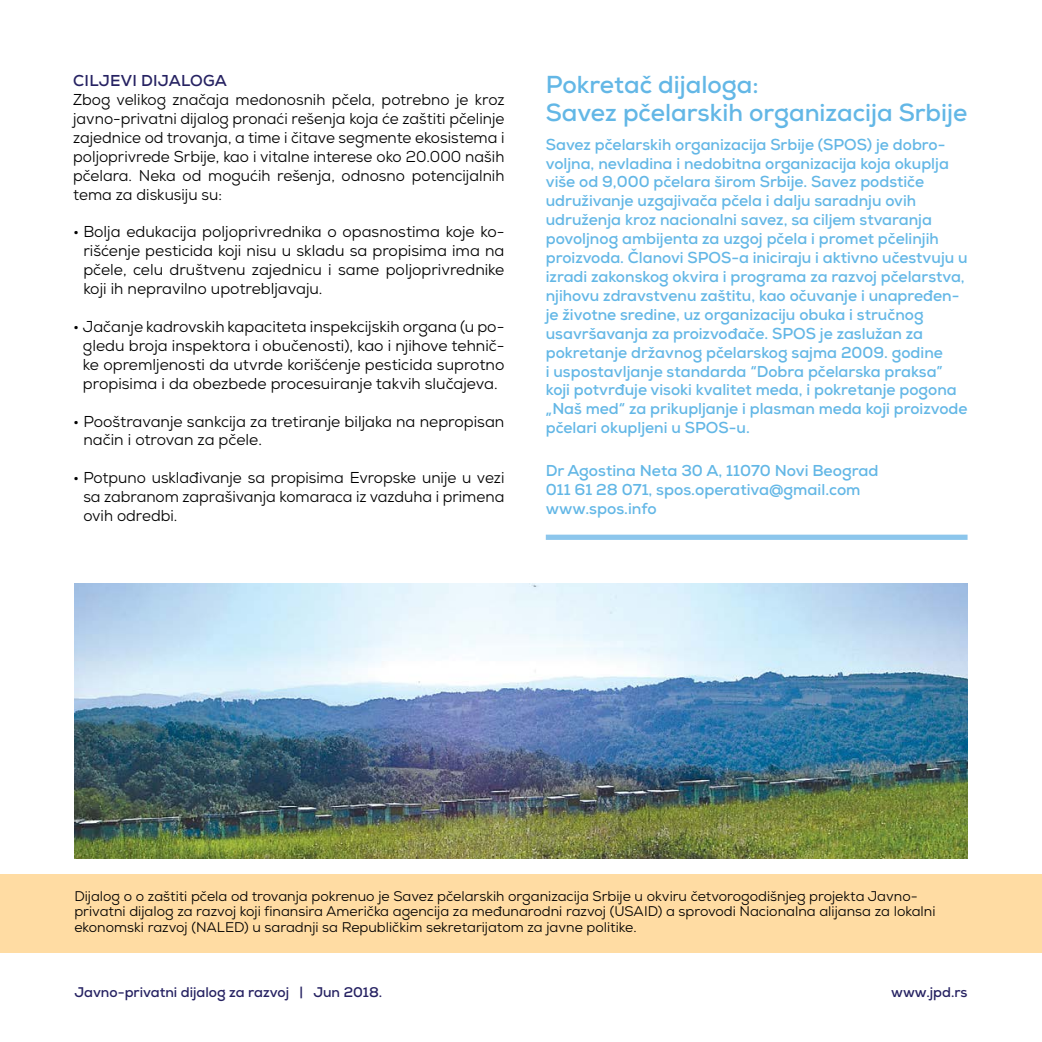
<style>
.page{position:relative;width:1042px;height:1042px;background:#fff}
.page>*{position:absolute;margin:0;border:0;box-sizing:border-box;transform-origin:0 0}
.t1{font:700 24.5px/28px "Nexa";color:#63b7e6}
.t2{font:15.75px/18.9px "Nexa";color:#000;text-align:justify}
.t3{font:700 15.75px/18.9px "Nexa";color:#63b7e6}
.t4{font:700 15.75px "Nexa";letter-spacing:.015em;color:#262262}
.t5{font:14px/15.8px "Nexa";color:#000}
.t6{font:700 14px "Nexa";color:#262262}
</style>
<div class="page">
<div style="left:546px;top:535px;width:421px;height:5px;background:#8cc6ec"></div>
<div style="left:0;top:874px;width:1042px;height:78px;background:#ffdca3"></div>
<img style="left:74px;top:583px;width:893px;height:275px">
<p class="t4" style="left:73px;top:71px;width:155px">CILJEVI DIJALOGA</p>
<p class="t2" style="left:73px;top:90px;width:433px">Zbog velikog značaja medonosnih pčela, potrebno je kroz javno-privatni dijalog pronaći rešenja koja će zaštiti pčelinje zajednice od trovanja, a time i čitave segmente ekosistema i poljoprivrede Srbije, kao i vitalne interese oko 20.000 naših pčelara. Neka od mogućih rešenja, odnosno potencijalnih tema za diskusiju su:</p>
<p class="t2" style="left:83px;top:223px;width:423px;text-indent:-10px">• Bolja edukacija poljoprivrednika o opasnostima koje ko&shy;rišćenje pesticida koji nisu u skladu sa propisima ima na pčele, celu društvenu zajednicu i same poljoprivrednike koji ih nepravilno upotrebljavaju.</p>
<p class="t2" style="left:83px;top:317px;width:423px;text-indent:-10px">• Jačanje kadrovskih kapaciteta inspekcijskih organa (u po&shy;gledu broja inspektora i obučenosti), kao i njihove tehnič&shy;ke opremljenosti da utvrde korišćenje pesticida suprotno propisima i da obezbede procesuiranje takvih slučajeva.</p>
<p class="t2" style="left:83px;top:412px;width:422px;text-indent:-10px">• Pooštravanje sankcija za tretiranje biljaka na nepropisan način i otrovan za pčele.</p>
<p class="t2" style="left:83px;top:468px;width:423px;text-indent:-10px">• Potpuno usklađivanje sa propisima Evropske unije u vezi sa zabranom zaprašivanja komaraca iz vazduha i primena ovih odredbi.</p>
<h1 class="t1" style="left:546px;top:70px;width:423px">Pokretač dijaloga:<br>Savez pčelarskih organizacija Srbije</h1>
<p class="t3" style="left:546px;top:135px;width:423px">Savez pčelarskih organizacija Srbije (SPOS) je dobro&shy;voljna, nevladina i nedobitna organizacija koja okuplja više od 9,000 pčelara širom Srbije. Savez podstiče udruživanje uzgajivača pčela i dalju saradnju ovih udruženja kroz nacionalni savez, sa ciljem stvaranja povoljnog ambijenta za uzgoj pčela i promet pčelinjih proizvoda. Članovi SPOS-a iniciraju i aktivno učestvuju u izradi zakonskog okvira i programa za razvoj pčelarstva, njihovu zdravstvenu zaštitu, kao očuvanje i unapređen&shy;je životne sredine, uz organizaciju obuka i stručnog usavršavanja za proizvođače. SPOS je zaslužan za pokretanje državnog pčelarskog sajma 2009. godine<br>i uspostavljanje standarda “Dobra pčelarska praksa” koji potvrđuje visoki kvalitet meda, i pokretanje pogona „Naš med“ za prikupljanje i plasman meda koji proizvode pčelari okupljeni u SPOS-u.</p>
<p class="t3" style="left:546px;top:461px;width:334px">Dr Agostina Neta 30 A, 11070 Novi Beograd<br>011 61 28 071, spos.operativa@gmail.com www.spos.info</p>
<p class="t5" style="left:74px;top:888px;width:862px">Dijalog o o zaštiti pčela od trovanja pokrenuo je Savez pčelarskih organizacija Srbije u okviru četvorogodišnjeg projekta Javno&shy;privatni dijalog za razvoj koji finansira Američka agencija za međunarodni razvoj (USAID) a sprovodi Nacionalna alijansa za lokalni ekonomski razvoj (NALED) u saradnji sa Republičkim sekretarijatom za javne politike.</p>
<p class="t6" style="left:74px;top:983px;width:309px">Javno-privatni dijalog za razvoj | Jun 2018.</p>
<p class="t6" style="left:891px;top:983px;width:78px">www.jpd.rs</p>
</div>
